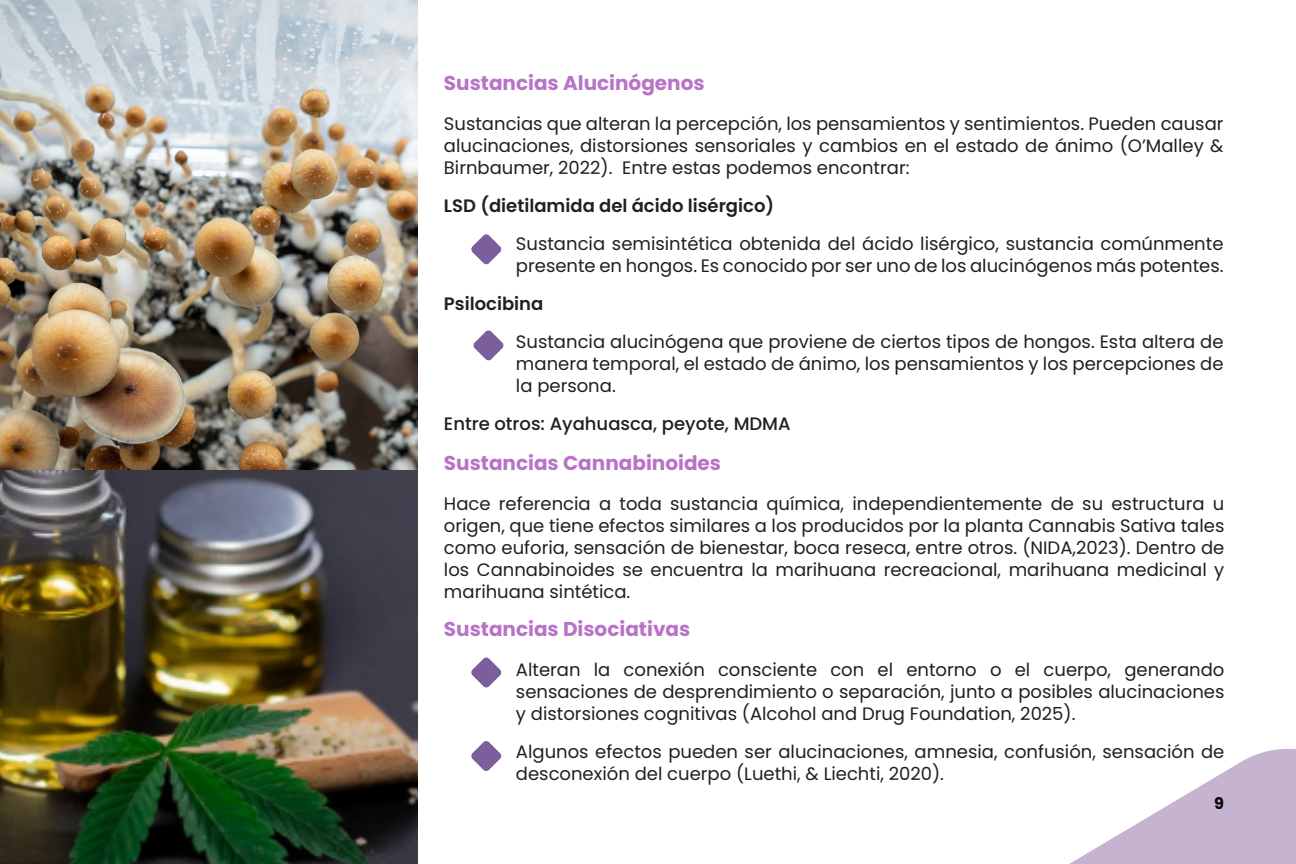
<style>
.page{position:relative;width:1296px;height:864px;background:#fff}
.page>*{position:absolute;margin:0;border:0;box-sizing:border-box;transform-origin:0 0}
.t1{font:700 20px "Poppins";color:#b873c7}
.t2{font:18px/22px "Poppins";color:#231f20;text-align:justify}
.t3{font:600 18px "Poppins";color:#231f20}
.t4{font:500 18px "Poppins";color:#231f20}
.t5{font:700 16px "Poppins";color:#040503}
</style>
<div class="page">
<img style="left:0;top:0;width:418px;height:864px">
<svg style="left:1069px;top:748px;width:227px;height:116px;fill:#c5b3d0"></svg>
<img style="left:471px;top:234px;width:31px;height:30px">
<img style="left:473px;top:330px;width:31px;height:30px">
<img style="left:471px;top:658px;width:31px;height:29px">
<img style="left:471px;top:741px;width:31px;height:30px">
<p class="t1" style="left:444px;top:71px;width:262px">Sustancias Alucinógenos</p>
<p class="t2" style="left:444px;top:113px;width:781px">Sustancias que alteran la percepción, los pensamientos y sentimientos. Pueden causar alucinaciones, distorsiones sensoriales y cambios en el estado de ánimo (O’Malley &amp; Birnbaumer, 2022). Entre estas podemos encontrar:</p>
<p class="t3" style="left:444px;top:195px;width:332px">LSD (dietilamida del ácido lisérgico)</p>
<p class="t2" style="left:480px;top:233px;width:745px;text-align:right">• Sustancia semisintética obtenida del ácido lisérgico, sustancia comúnmente presente en hongos. Es conocido por ser uno de los alucinógenos más potentes.</p>
<p class="t3" style="left:444px;top:293px;width:101px">Psilocibina</p>
<p class="t2" style="left:516px;top:331px;width:709px;text-indent:-36px">• Sustancia alucinógena que proviene de ciertos tipos de hongos. Esta altera de manera temporal, el estado de ánimo, los pensamientos y los percepciones de la persona.</p>
<p class="t4" style="left:444px;top:413px;width:348px">Entre otros: Ayahuasca, peyote, MDMA</p>
<p class="t1" style="left:444px;top:451px;width:279px">Sustancias Cannabinoides</p>
<p class="t2" style="left:444px;top:492px;width:782px">Hace referencia a toda sustancia química, independientemente de su estructura u origen, que tiene efectos similares a los producidos por la planta Cannabis Sativa tales como euforia, sensación de bienestar, boca reseca, entre otros. (NIDA,2023). Dentro de los Cannabinoides se encuentra la marihuana recreacional, marihuana medicinal y marihuana sintética.</p>
<p class="t1" style="left:444px;top:617px;width:248px">Sustancias Disociativas</p>
<p class="t2" style="left:516px;top:658px;width:710px;text-indent:-36px">• Alteran la conexión consciente con el entorno o el cuerpo, generando sensaciones de desprendimiento o separación, junto a posibles alucinaciones y distorsiones cognitivas (Alcohol and Drug Foundation, 2025).</p>
<p class="t2" style="left:516px;top:740px;width:710px;text-indent:-36px">• Algunos efectos pueden ser alucinaciones, amnesia, confusión, sensación de desconexión del cuerpo (Luethi, &amp; Liechti, 2020).</p>
<p class="t5" style="left:1214px;top:794px;width:11px">9</p>
</div>
